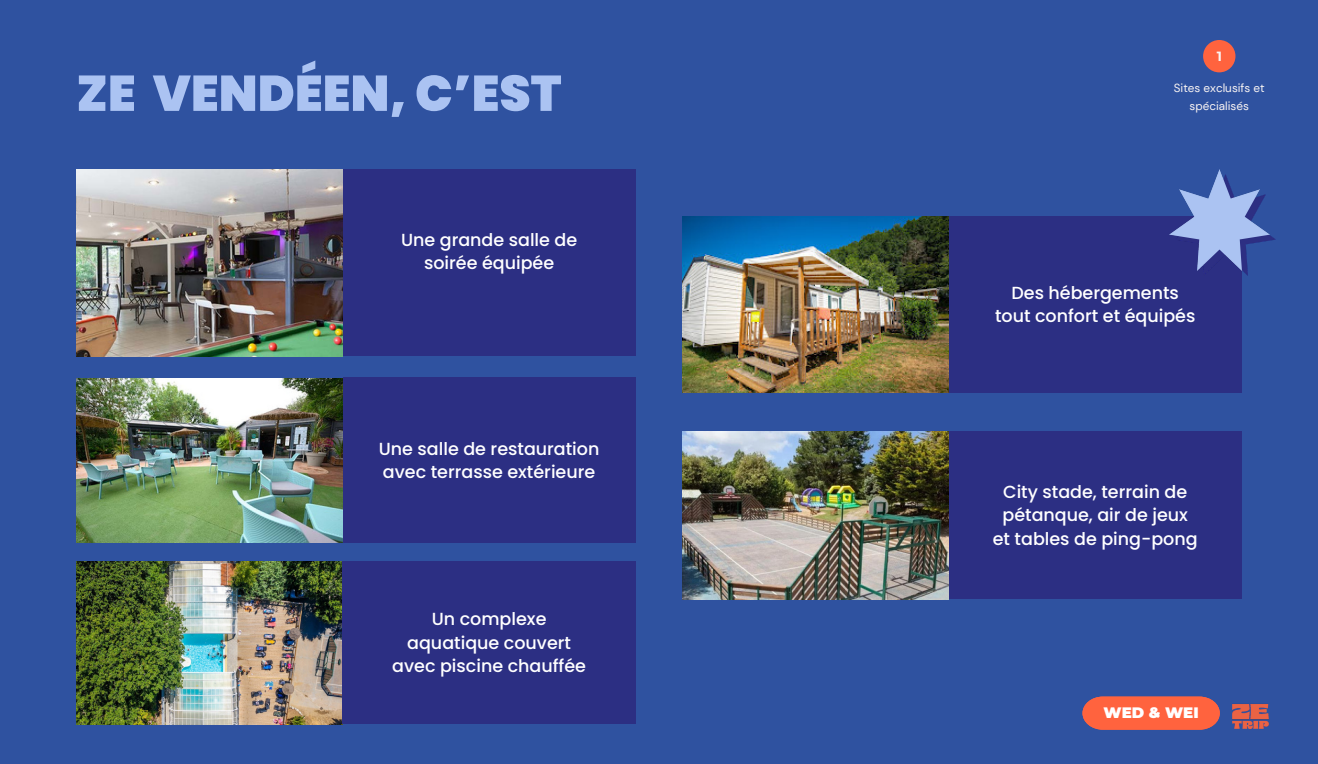
<style>
.page{position:relative;width:1318px;height:764px;background:#fff}
.page>*{position:absolute;margin:0;border:0;box-sizing:border-box;transform-origin:0 0}
.t1{font:900 50px "Poppins";color:#abc3f2}
.t2{font:500 17.5px/23.5px "Poppins";color:#fff;text-align:center}
.t3{font:900 15.12px "Montserrat";color:#fff}
.t4{font:700 13.25px "Montserrat";color:#faf5f4}
.t5{font:11.75px/17.4px "DM Sans";color:#faf5f4;text-align:center}
</style>
<div class="page">
<div style="left:0;top:0;width:1317px;height:763px;background:#2f52a0"></div>
<div style="left:343px;top:169px;width:292px;height:187px;background:#2c2f83"></div>
<img style="left:76px;top:169px;width:267px;height:187px">
<img style="left:76px;top:378px;width:267px;height:164px">
<img style="left:76px;top:561px;width:267px;height:162px">
<img style="left:682px;top:216px;width:266px;height:176px">
<img style="left:682px;top:431px;width:266px;height:168px">
<div style="left:1202px;top:40px;width:33px;height:32px;background:#ff633e;border-radius:50%"></div>
<div style="left:343px;top:377px;width:292px;height:165px;background:#2c2f83"></div>
<div style="left:343px;top:561px;width:292px;height:162px;background:#2c2f83"></div>
<div style="left:948px;top:216px;width:293px;height:176px;background:#2c2f83"></div>
<div style="left:948px;top:431px;width:293px;height:167px;background:#2c2f83"></div>
<img style="left:1232px;top:704px;width:37px;height:26px">
<svg style="left:1082px;top:696px;width:137px;height:33px;background:#f06144"></svg>
<img style="left:1169px;top:169px;width:106px;height:106px">
<p class="t1" style="left:76px;top:58px;width:486px">ZE VENDÉEN, C’EST</p>
<p class="t2" style="left:401px;top:227px;width:178px">Une grande salle de soirée équipée</p>
<p class="t2" style="left:379px;top:436px;width:222px;text-align:left">Une salle de restauration avec terrasse extérieure</p>
<p class="t2" style="left:392px;top:607px;width:195px">Un complexe aquatique couvert avec piscine chauffée</p>
<p class="t4" style="left:1216px;top:48px;width:7px">1</p>
<h3 class="t5" style="left:1173px;top:80px;width:92px">Sites exclusifs et spécialisés</h3>
<p class="t2" style="left:994px;top:281px;width:202px">Des hébergements tout confort et équipés</p>
<p class="t2" style="left:992px;top:479px;width:206px">City stade, terrain de pétanque, air de jeux et tables de ping-pong</p>
<p class="t3" style="left:1103px;top:703px;width:97px">WED &amp; WEI</p>
</div>
